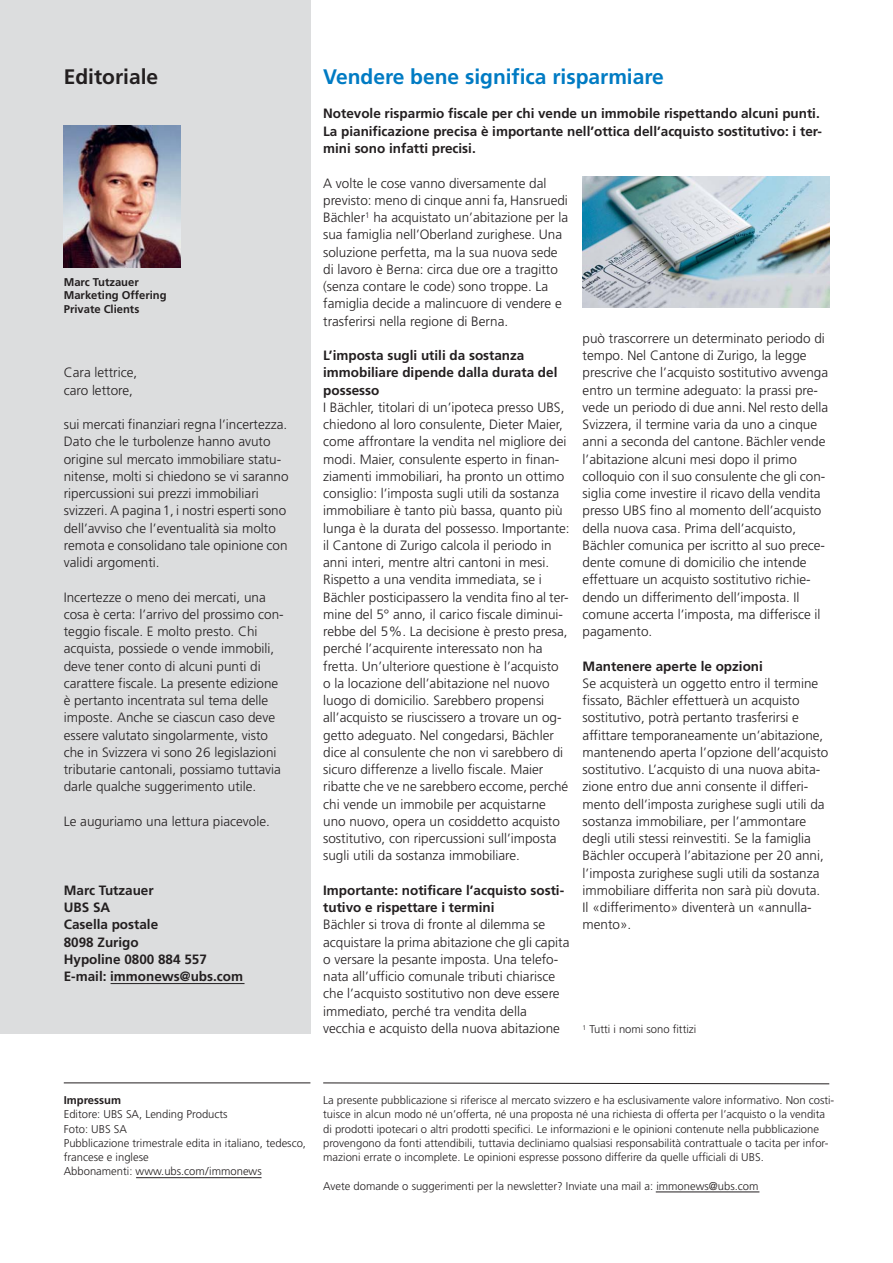
<style>
.page{position:relative;width:893px;height:1263px;background:#fff}
.page>*{position:absolute;margin:0;border:0;box-sizing:border-box;transform-origin:0 0}
.t1{font:700 21px "Frutiger";color:#007bc3}
.t2{font:700 21px "Frutiger";color:#231f20}
.t3{font:300 13.5px/17.2px "Frutiger";color:#231f20}
.t4{font:700 13.5px/17.2px "Frutiger";color:#231f20}
.t5{font:300 11.25px/14.2px "Frutiger";color:#231f20}
.t6{font:700 11.25px/13.5px "Frutiger";color:#231f20}
</style>
<div class="page">
<div style="left:0;top:0;width:310px;height:1034px;background:#dcddde"></div>
<hr style="left:111px;top:983px;width:133px;height:1px;background:#231f20">
<img style="left:64px;top:125px;width:117px;height:143px">
<img style="left:583px;top:177px;width:246px;height:131px">
<hr style="left:136px;top:1177px;width:125px;height:1px;background:#231f20">
<hr style="left:656px;top:1192px;width:103px;height:1px;background:#231f20">
<hr style="left:64px;top:1083px;width:246px;height:1px;background:#231f20">
<svg style="left:323px;top:1082px;width:507px;height:2px"></svg>
<h1 class="t2" style="left:64px;top:68px;width:96px">Editoriale</h1>
<p class="t6" style="left:64px;top:276px;width:104px">Marc Tutzauer<br>Marketing Offering<br>Private Clients</p>
<p class="t3" style="left:64px;top:365px;width:75px">Cara lettrice, caro lettore,</p>
<p class="t3" style="left:64px;top:417px;width:226px">sui mercati finanziari regna l’incertezza.<br>Dato che le turbolenze hanno avuto origine sul mercato immobiliare statu&shy;nitense, molti si chiedono se vi saranno ripercussioni sui prezzi immobiliari svizzeri. A pagina1, i nostri esperti sono dell’avviso che l’eventualità sia molto remota e consolidano tale opinione con validi argomenti.</p>
<p class="t3" style="left:64px;top:589px;width:221px">Incertezze o meno dei mercati, una cosa è certa: l’arrivo del prossimo con&shy;teggio fiscale. E molto presto. Chi acquista, possiede o vende immobili, deve tener conto di alcuni punti di carattere fiscale. La presente edizione è pertanto incentrata sul tema delle imposte. Anche se ciascun caso deve essere valutato singolarmente, visto che in Svizzera vi sono 26 legislazioni tributarie cantonali, possiamo tuttavia darle qualche suggerimento utile.</p>
<p class="t3" style="left:64px;top:814px;width:208px">Le auguriamo una lettura piacevole.</p>
<p class="t4" style="left:64px;top:883px;width:181px">Marc Tutzauer<br>UBS SA<br>Casella postale<br>8098 Zurigo<br>Hypoline 0800 884 557<br>E-mail: immonews@ubs.com</p>
<h1 class="t1" style="left:323px;top:68px;width:342px">Vendere bene significa risparmiare</h1>
<p class="t4" style="left:323px;top:106px;width:500px">Notevole risparmio fiscale per chi vende un immobile rispettando alcuni punti.<br>La pianificazione precisa è importante nell’ottica dell’acquisto sostitutivo: i ter&shy;mini sono infatti precisi.</p>
<p class="t3" style="left:323px;top:175px;width:246px">A volte le cose vanno diversamente dal previsto: meno di cinque anni fa, Hansruedi Bächler<sup>1</sup> ha acquistato un’abitazione per la sua famiglia nell’Oberland zurighese. Una soluzione perfetta, ma la sua nuova sede di lavoro è Berna: circa due ore a tragitto (senza contare le code) sono troppe. La famiglia decide a malincuore di vendere e trasferirsi nella regione di Berna.</p>
<p class="t4" style="left:323px;top:348px;width:236px">L’imposta sugli utili da sostanza immobiliare dipende dalla durata del possesso</p>
<p class="t3" style="left:323px;top:400px;width:248px">I Bächler, titolari di un’ipoteca presso UBS, chiedono al loro consulente, Dieter Maier, come affrontare la vendita nel migliore dei modi. Maier, consulente esperto in finan&shy;ziamenti immobiliari, ha pronto un ottimo consiglio: l’imposta sugli utili da sostanza immobiliare è tanto più bassa, quanto più lunga è la durata del possesso. Importante: il Cantone di Zurigo calcola il periodo in anni interi, mentre altri cantoni in mesi.<br>Rispetto a una vendita immediata, se i Bächler posticipassero la vendita fino al ter&shy;mine del 5° anno, il carico fiscale diminui&shy;rebbe del 5%. La decisione è presto presa, perché l’acquirente interessato non ha fretta. Un’ulteriore questione è l’acquisto<br>o la locazione dell’abitazione nel nuovo luogo di domicilio. Sarebbero propensi all’acquisto se riuscissero a trovare un og&shy;getto adeguato. Nel congedarsi, Bächler dice al consulente che non vi sarebbero di sicuro differenze a livello fiscale. Maier ribatte che ve ne sarebbero eccome, perché chi vende un immobile per acquistarne uno nuovo, opera un cosiddetto acquisto sostitutivo, con ripercussioni sull’imposta sugli utili da sostanza immobiliare.</p>
<p class="t4" style="left:323px;top:883px;width:242px">Importante: notificare l’acquisto sosti&shy;tutivo e rispettare i termini</p>
<p class="t3" style="left:323px;top:917px;width:248px">Bächler si trova di fronte al dilemma se acquistare la prima abitazione che gli capita o versare la pesante imposta. Una telefo&shy;nata all’ufficio comunale tributi chiarisce che l’acquisto sostitutivo non deve essere immediato, perché tra vendita della vecchia e acquisto della nuova abitazione</p>
<p class="t3" style="left:583px;top:330px;width:247px">può trascorrere un determinato periodo di tempo. Nel Cantone di Zurigo, la legge prescrive che l’acquisto sostitutivo avvenga entro un termine adeguato: la prassi pre&shy;vede un periodo di due anni. Nel resto della Svizzera, il termine varia da uno a cinque anni a seconda del cantone. Bächler vende l’abitazione alcuni mesi dopo il primo colloquio con il suo consulente che gli con&shy;siglia come investire il ricavo della vendita presso UBS fino al momento dell’acquisto della nuova casa. Prima dell’acquisto, Bächler comunica per iscritto al suo prece&shy;dente comune di domicilio che intende effettuare un acquisto sostitutivo richie&shy;dendo un differimento dell’imposta. Il comune accerta l’imposta, ma differisce il pagamento.</p>
<p class="t4" style="left:583px;top:658px;width:182px">Mantenere aperte le opzioni</p>
<p class="t3" style="left:583px;top:676px;width:247px">Se acquisterà un oggetto entro il termine fissato, Bächler effettuerà un acquisto sostitutivo, potrà pertanto trasferirsi e affittare temporaneamente un’abitazione, mantenendo aperta l’opzione dell’acquisto sostitutivo. L’acquisto di una nuova abita&shy;zione entro due anni consente il differi&shy;mento dell’imposta zurighese sugli utili da sostanza immobiliare, per l’ammontare degli utili stessi reinvestiti. Se la famiglia Bächler occuperà l’abitazione per 20 anni, l’imposta zurighese sugli utili da sostanza immobiliare differita non sarà più dovuta.<br>Il «differimento» diventerà un «annulla&shy;mento».</p>
<p class="t5" style="left:583px;top:1023px;width:115px"><sup>1</sup> Tutti i nomi sono fittizi</p>
<p class="t6" style="left:64px;top:1094px;width:59px">Impressum</p>
<p class="t5" style="left:64px;top:1108px;width:244px">Editore: UBS SA, Lending Products<br>Foto: UBS SA<br>Pubblicazione trimestrale edita in italiano, tedesco, francese e inglese<br>Abbonamenti: www.ubs.com/immonews</p>
<p class="t5" style="left:323px;top:1094px;width:513px">La presente pubblicazione si riferisce al mercato svizzero e ha esclusivamente valore informativo. Non costi&shy;tuisce in alcun modo né un’offerta, né una proposta né una richiesta di offerta per l’acquisto o la vendita di prodotti ipotecari o altri prodotti specifici. Le informazioni e le opinioni contenute nella pubblicazione provengono da fonti attendibili, tuttavia decliniamo qualsiasi responsabilità contrattuale o tacita per infor&shy;mazioni errate o incomplete. Le opinioni espresse possono differire da quelle ufficiali di UBS.</p>
<p class="t5" style="left:323px;top:1179px;width:437px">Avete domande o suggerimenti per la newsletter? Inviate una mail a: immonews@ubs.com</p>
</div>
